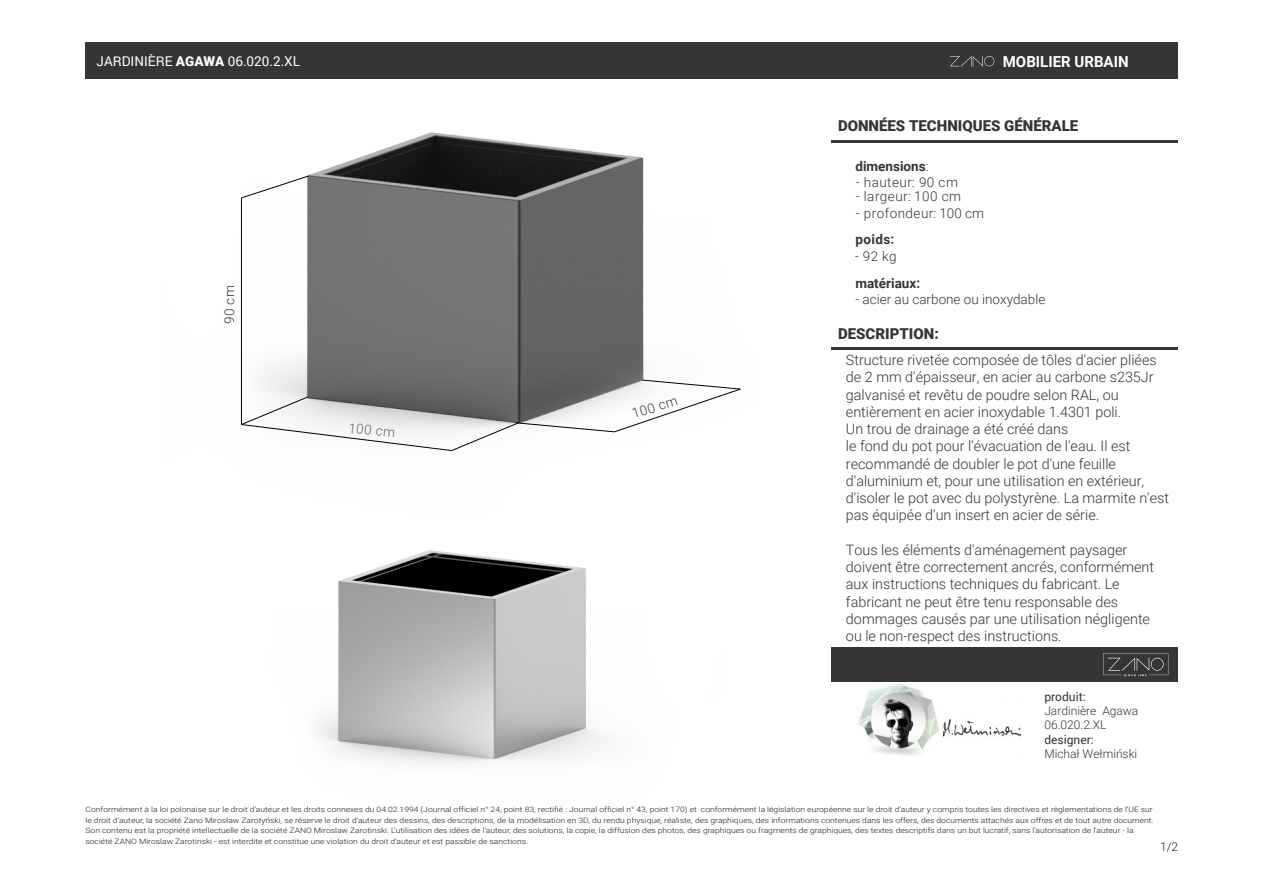
<style>
.page{position:relative;width:1263px;height:893px;background:#fff}
.page>*{position:absolute;margin:0;border:0;box-sizing:border-box;transform-origin:0 0}
.t1{font:700 15.15px "Roboto";color:#fff}
.t2{font:900 15px "Roboto";color:#363534}
.t3{font:300 14.4px/17.2px "Roboto";color:#363534}
.t4{font:300 13.5px "Roboto";letter-spacing:.03em;color:#363534}
.t5{font:700 13.5px "Roboto";color:#363534}
.t6{font:300 13.5px "Roboto";color:#363534}
.t7{font:13.5px "Roboto";color:#fff}
.t8{font:300 12px/14.4px "Roboto";color:#363534}
.t9{font:12px "Roboto";color:#363534}
.t10{font:300 12px "Roboto";color:#1d1d1b}
.t11{font:300 7.35px/10.5px "Roboto";color:#1d1d1b;scale:1.15 1}
.s1{font-weight:900}
.s2{font-weight:300}
</style>
<div class="page">
<div style="left:85px;top:44px;width:1093px;height:34px;background:#363534"></div>
<svg style="left:950px;top:56px;width:44px;height:11px"></svg>
<img style="left:858px;top:683px;width:164px;height:72px">
<hr style="left:831px;top:141px;width:346px;height:2px;background:#363534">
<hr style="left:831px;top:348px;width:346px;height:2px;background:#363534">
<div style="left:831px;top:648px;width:347px;height:34px;background:#363534"></div>
<svg style="left:1103px;top:653px;width:65px;height:23px"></svg>
<img style="left:163px;top:42px;width:664px;height:337px">
<img style="left:317px;top:550px;width:286px;height:214px">
<svg style="left:242px;top:379px;width:499px;height:72px"></svg>
<svg style="left:241px;top:175px;width:68px;height:24px"></svg>
<hr style="left:241px;top:198px;width:1px;height:227px;background:#000">
<h3 class="t7" style="left:97px;top:52px;width:205px">JARDINIÈRE <span class="s1">AGAWA</span> 06.020.2.XL</h3>
<h1 class="t1" style="left:1016px;top:49px;width:144px">AŁA ARCHITEKTURA</h1>
<h1 class="t1" style="left:1003px;top:51px;width:127px">MOBILIER URBAIN</h1>
<h3 class="t4" style="left:220px;top:324px;width:40px;rotate:-89deg">90 cm</h3>
<h3 class="t4" style="left:350px;top:418px;width:48px;rotate:6deg">100 cm</h3>
<h3 class="t4" style="left:629px;top:405px;width:48px;rotate:-18deg">100 cm</h3>
<h2 class="t2" style="left:838px;top:115px;width:242px">DONNÉES TECHNIQUES GÉNÉRALE</h2>
<h3 class="t5" style="left:855px;top:156px;width:75px">dimensions<span class="s2">:</span></h3>
<h3 class="t4" style="left:856px;top:173px;width:104px">- hauteur: 90 cm</h3>
<h3 class="t4" style="left:856px;top:187px;width:107px">- largeur: 100 cm</h3>
<h3 class="t4" style="left:856px;top:204px;width:130px">- profondeur: 100 cm</h3>
<h3 class="t5" style="left:855px;top:230px;width:40px">poids:</h3>
<h3 class="t5" style="left:855px;top:273px;width:66px">matériaux:</h3>
<h3 class="t6" style="left:855px;top:290px;width:191px">- acier au carbone ou inoxydable</h3>
<h3 class="t4" style="left:855px;top:247px;width:43px">- 92 kg</h3>
<h2 class="t2" style="left:838px;top:323px;width:102px">DESCRIPTION:</h2>
<p class="t3" style="left:846px;top:351px;width:325px">Structure rivetée composée de tôles d'acier pliées de 2 mm d'épaisseur, en acier au carbone s235Jr galvanisé et revêtu de poudre selon RAL, ou entièrement en acier inoxydable 1.4301 poli.<br>Un trou de drainage a été créé dans<br>le fond du pot pour l'évacuation de l'eau. Il est recommandé de doubler le pot d'une feuille d'aluminium et, pour une utilisation en extérieur, d'isoler le pot avec du polystyrène. La marmite n'est pas équipée d'un insert en acier de série.</p>
<p class="t3" style="left:846px;top:541px;width:310px">Tous les éléments d'aménagement paysager doivent être correctement ancrés, conformément aux instructions techniques du fabricant. Le fabricant ne peut être tenu responsable des dommages causés par une utilisation négligente ou le non-respect des instructions.</p>
<h3 class="t9" style="left:1044px;top:688px;width:43px">produit:</h3>
<h3 class="t8" style="left:1044px;top:703px;width:96px">Jardinière Agawa<br>06.020.2.XL</h3>
<h3 class="t9" style="left:1044px;top:731px;width:51px">designer:</h3>
<h3 class="t8" style="left:1044px;top:746px;width:94px">Michał Wełmiński</h3>
<p class="t11" style="left:86px;top:804px;width:930px">Conformément à la loi polonaise sur le droit d'auteur et les droits connexes du 04.02.1994 (Journal officiel n° 24, point 83, rectifié : Journal officiel n° 43, point 170) et conformément la législation européenne sur le droit d’auteur y compris toutes les directives et règlementations de l’UE sur le droit d’auteur, la société Zano Mirosław Zarotyński, se réserve le droit d'auteur des dessins, des descriptions, de la modélisation en 3D, du rendu physique, réaliste, des graphiques, des informations contenues dans les offers, des documents attachés aux offres et de tout autre document.<br>Son contenu est la propriété intellectuelle de la société ZANO Miroslaw Zarotinski. L’utilisation des idées de l'auteur, des solutions, la copie, la diffusion des photos, des graphiques ou fragments de graphiques, des textes descriptifs dans un but lucratif, sans l'autorisation de l'auteur - la société ZANO Miroslaw Zarotinski - est interdite et constitue une violation du droit d'auteur et est passible de sanctions.</p>
<h3 class="t10" style="left:1160px;top:838px;width:20px">1/2</h3>
</div>
